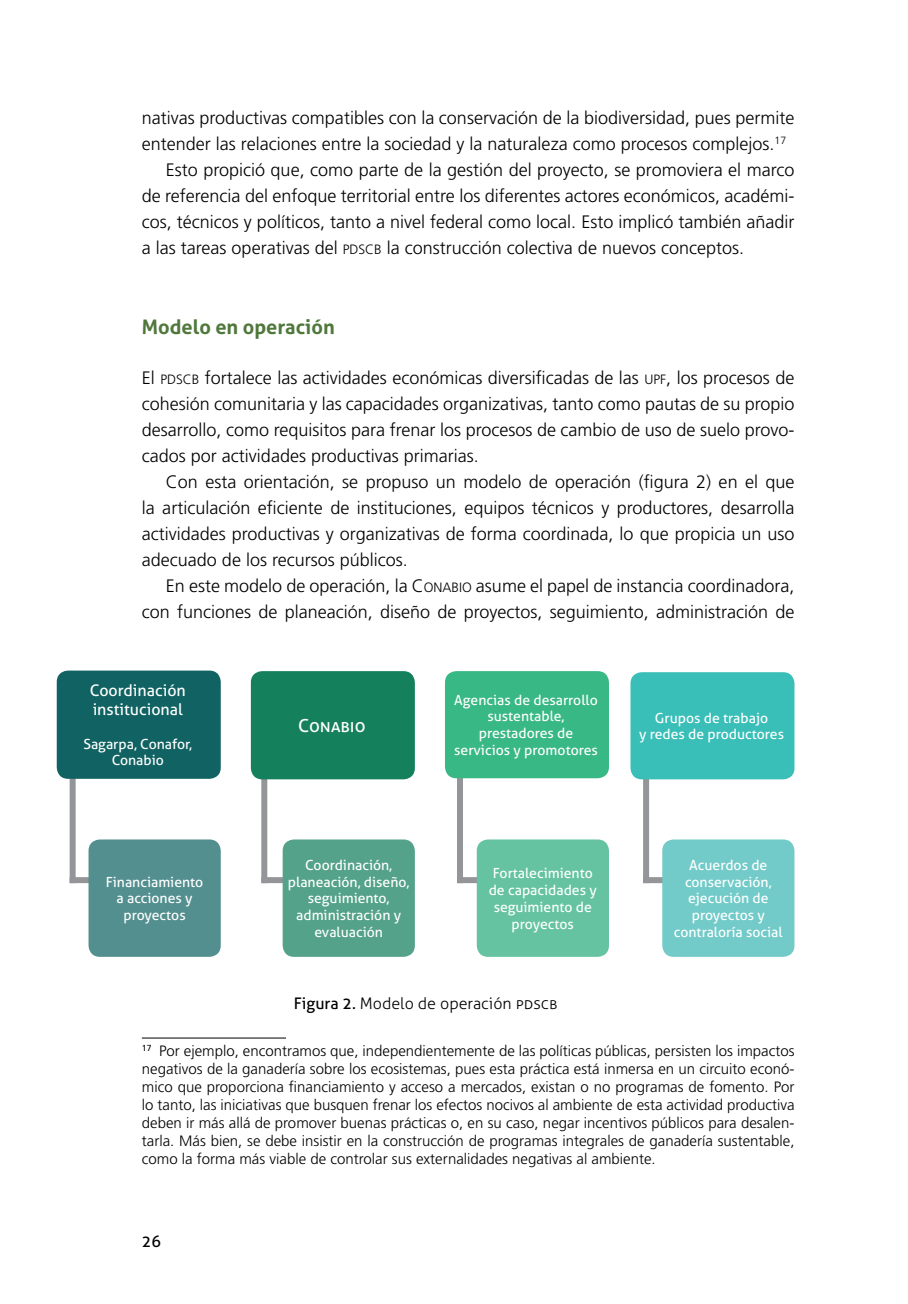
<style>
.page{position:relative;width:908px;height:1304px;background:#fff}
.page>*{position:absolute;margin:0;border:0;box-sizing:border-box;transform-origin:0 0}
.subtítulo_2{font:700 20px "Aller";color:#50783c}
.texto{font:300 18px/26px "Frutiger LT Std";color:#000;text-align:justify}
.texto_sin_sangría{font:300 18px/26px "Frutiger LT Std";color:#000;text-align:justify}
.esquemas{font:18px "Aller";color:#fff}
.título_figuras{font:300 16px "Aller";color:#000}
.esquemas-2{font:16px/19.2px "Aller";color:#fff}
.t1{font:16px "Aller";color:#000}
.nota_al_pie{font:300 15px/18px "Frutiger LT Std";color:#000;text-align:justify}
.esquemas-3{font:14px/16.8px "Aller";color:#fff;text-align:center}
.s1{font-size:13.6px}
.s2{font-style:inherit}
.s3{font-weight:400}
</style>
<div class="page">
<hr style="left:142px;top:1038px;width:144px;height:1px;background:#000">
<div style="left:642px;top:766px;width:6px;height:117px;background:#939598"></div>
<div style="left:642px;top:877px;width:30px;height:6px;background:#939598"></div>
<div style="left:70px;top:766px;width:6px;height:117px;background:#939598"></div>
<div style="left:70px;top:877px;width:29px;height:6px;background:#939598"></div>
<div style="left:261px;top:766px;width:6px;height:117px;background:#939598"></div>
<div style="left:261px;top:877px;width:30px;height:6px;background:#939598"></div>
<div style="left:457px;top:766px;width:6px;height:117px;background:#939598"></div>
<div style="left:457px;top:877px;width:29px;height:6px;background:#939598"></div>
<div style="left:57px;top:671px;width:164px;height:108px;background:#116262;border-radius:11px"></div>
<div style="left:251px;top:671px;width:163px;height:108px;background:#15805c;border-radius:11px"></div>
<div style="left:445px;top:671px;width:163px;height:107px;background:#38b884;border-radius:11px"></div>
<div style="left:630px;top:672px;width:164px;height:107px;background:#39beb8;border-radius:11px"></div>
<div style="left:282px;top:839px;width:132px;height:118px;background:#54a289;border-radius:11px"></div>
<div style="left:88px;top:839px;width:133px;height:118px;background:#548f8f;border-radius:11px"></div>
<div style="left:476px;top:839px;width:132px;height:118px;background:#65c3a2;border-radius:11px"></div>
<div style="left:662px;top:839px;width:132px;height:118px;background:#72cbc9;border-radius:11px"></div>
<p class="texto" style="left:142px;top:105px;width:653px">nativas productivas compatibles con la conservación de la biodiversidad, pues permite entender las relaciones entre la sociedad y la naturaleza como procesos complejos.<sup>17</sup></p>
<p class="texto" style="left:142px;top:157px;width:654px;text-indent:24px">Esto propició que, como parte de la gestión del proyecto, se promoviera el marco de referencia del enfoque territorial entre los diferentes actores económicos, académi&shy;cos, técnicos y políticos, tanto a nivel federal como local. Esto implicó también añadir a las tareas operativas del <span class="s1">PDSCB</span> la construcción colectiva de nuevos conceptos.</p>
<p class="subtítulo_2" style="left:142px;top:315px;width:194px">Modelo en operación</p>
<p class="texto_sin_sangría" style="left:142px;top:365px;width:653px">El <span class="s1">PDSCB</span> fortalece las actividades económicas diversificadas de las <span class="s1">UPF</span>, los procesos de cohesión comunitaria y las capacidades organizativas, tanto como pautas de su propio desarrollo, como requisitos para frenar los procesos de cambio de uso de suelo provo&shy;cados por actividades productivas primarias.</p>
<p class="texto" style="left:142px;top:469px;width:654px;text-indent:24px">Con esta orientación, se propuso un modelo de operación (figura 2) en el que la articulación eficiente de instituciones, equipos técnicos y productores, desarrolla actividades productivas y organizativas de forma coordinada, lo que propicia un uso adecuado de los recursos públicos.</p>
<p class="texto" style="left:142px;top:573px;width:653px;text-align:right">En este modelo de operación, la <span class="s2">C</span> <span class="s1">ONABIO</span> asume el papel de instancia coordinadora, con funciones de planeación, diseño de proyectos, seguimiento, administración de</p>
<p class="esquemas-2" style="left:90px;top:680px;width:98px">Coordinación institucional</p>
<p class="esquemas-3" style="left:83px;top:735px;width:110px">Sagarpa, Conafor,<br>Conabio</p>
<p class="esquemas-3" style="left:106px;top:873px;width:99px">Financiamiento</p>
<p class="esquemas-3" style="left:116px;top:890px;width:78px">a acciones y proyectos</p>
<p class="esquemas" style="left:298px;top:715px;width:69px">Conabio</p>
<p class="esquemas-3" style="left:288px;top:856px;width:123px">Coordinación, planeación, diseño, seguimiento, administración y evaluación</p>
<p class="esquemas-3" style="left:454px;top:691px;width:145px">Agencias de desarrollo sustentable,</p>
<p class="esquemas-3" style="left:478px;top:725px;width:96px">prestadores de</p>
<p class="esquemas-3" style="left:454px;top:742px;width:145px">servicios y promotores</p>
<p class="esquemas-3" style="left:654px;top:709px;width:115px">Grupos de trabajo</p>
<p class="esquemas-3" style="left:638px;top:726px;width:146px">y redes de productores</p>
<p class="esquemas-3" style="left:488px;top:865px;width:109px">Fortalecimiento de capacidades y seguimiento de proyectos</p>
<p class="esquemas-3" style="left:673px;top:856px;width:110px">Acuerdos de conservación, ejecución de proyectos y contraloría social</p>
<p class="título_figuras" style="left:294px;top:994px;width:265px"><span class="s3">Figura 2.</span> Modelo de operación pdscb</p>
<p class="nota_al_pie" style="left:142px;top:1042px;width:654px"><sup>17</sup> Por ejemplo, encontramos que, independientemente de las políticas públicas, persisten los impactos negativos de la ganadería sobre los ecosistemas, pues esta práctica está inmersa en un circuito econó&shy;mico que proporciona financiamiento y acceso a mercados, existan o no programas de fomento. Por lo tanto, las iniciativas que busquen frenar los efectos nocivos al ambiente de esta actividad productiva deben ir más allá de promover buenas prácticas o, en su caso, negar incentivos públicos para desalen&shy;tarla. Más bien, se debe insistir en la construcción de programas integrales de ganadería sustentable, como la forma más viable de controlar sus externalidades negativas al ambiente.</p>
<p class="t1" style="left:142px;top:1232px;width:21px">26</p>
</div>
